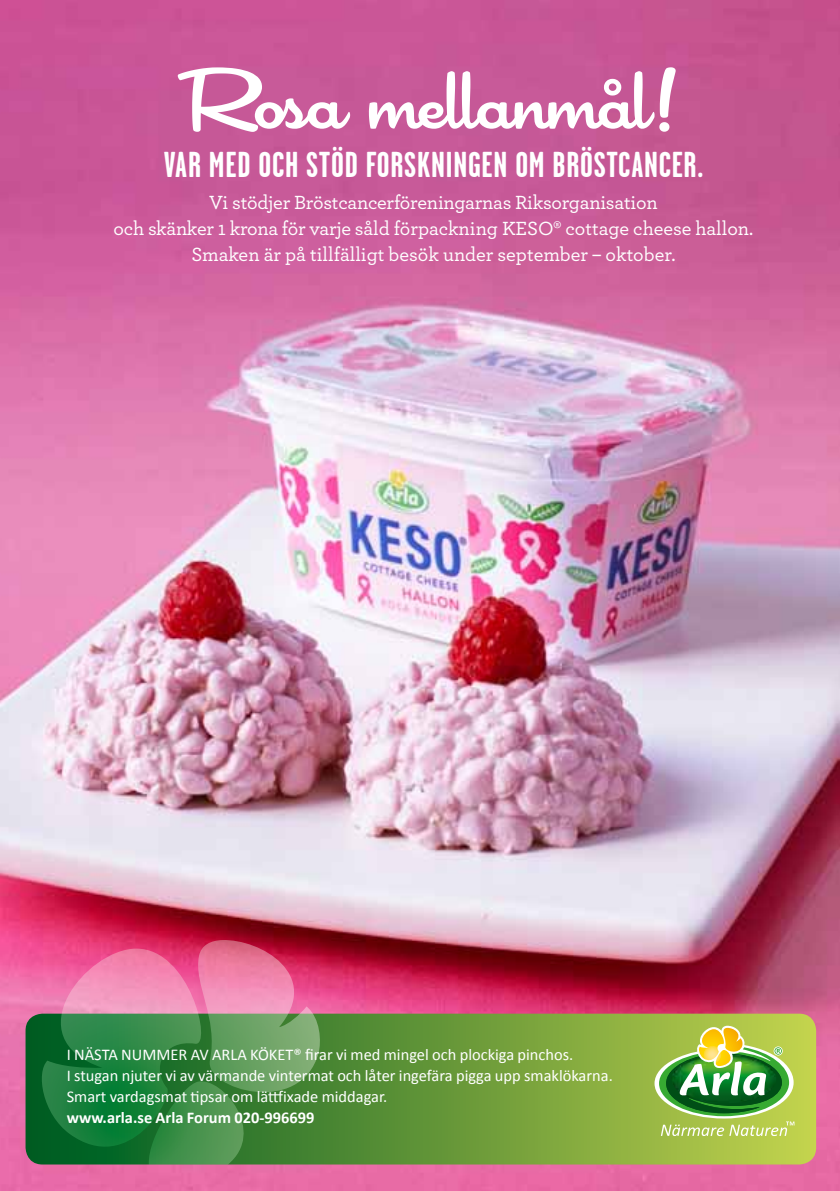
<style>
.page{position:relative;width:840px;height:1191px;background:#fff}
.page>*{position:absolute;margin:0;border:0;box-sizing:border-box;transform-origin:0 0}
.t1{font:90px "Cocktail Shaker";letter-spacing:-.02em;color:#fff}
.t2{font:700 36px "Garage Gothic";letter-spacing:.02em;color:#fff}
.t3{font:500 20px/26px "Archer";letter-spacing:-.01em;color:#fff;text-align:center}
.t4{font:16.4px/21px "Calibri";color:#fff}
.t5{font:700 16.4px "Calibri";color:#fff}
</style>
<div class="page">
<img style="left:0;top:0;width:839px;height:1191px">
<svg style="left:26px;top:1013px;width:789px;height:151px;background:#76a13c"></svg>
<svg style="left:40px;top:939px;width:282px;height:227px;background:#717d60"></svg>
<svg style="left:654px;top:1025px;width:140px;height:111px;background:#90b85c"></svg>
<h1 class="t1" style="left:191px;top:49px;width:485px">Rosa mellanmål!</h1>
<h2 class="t2" style="left:164px;top:142px;width:540px">VAR MED OCH STÖD FORSKNINGEN OM BRÖSTCANCER.</h2>
<p class="t3" style="left:113px;top:189px;width:640px">Vi stödjer Bröstcancerföreningarnas Riksorganisation<br>och skänker 1 krona för varje såld förpackning KESO® cottage cheese hallon.<br>Smaken är på tillfälligt besök under september – oktober.</p>
<p class="t4" style="left:67px;top:1042px;width:547px">I NÄSTA NUMMER AV ARLA KÖKET® firar vi med mingel och plockiga pinchos.<br>I stugan njuter vi av värmande vintermat och låter ingefära pigga upp smaklökarna.<br>Smart vardagsmat tipsar om lättfixade middagar.</p>
<p class="t5" style="left:67px;top:1106px;width:249px">www.arla.se Arla Forum 020-996699</p>
</div>
